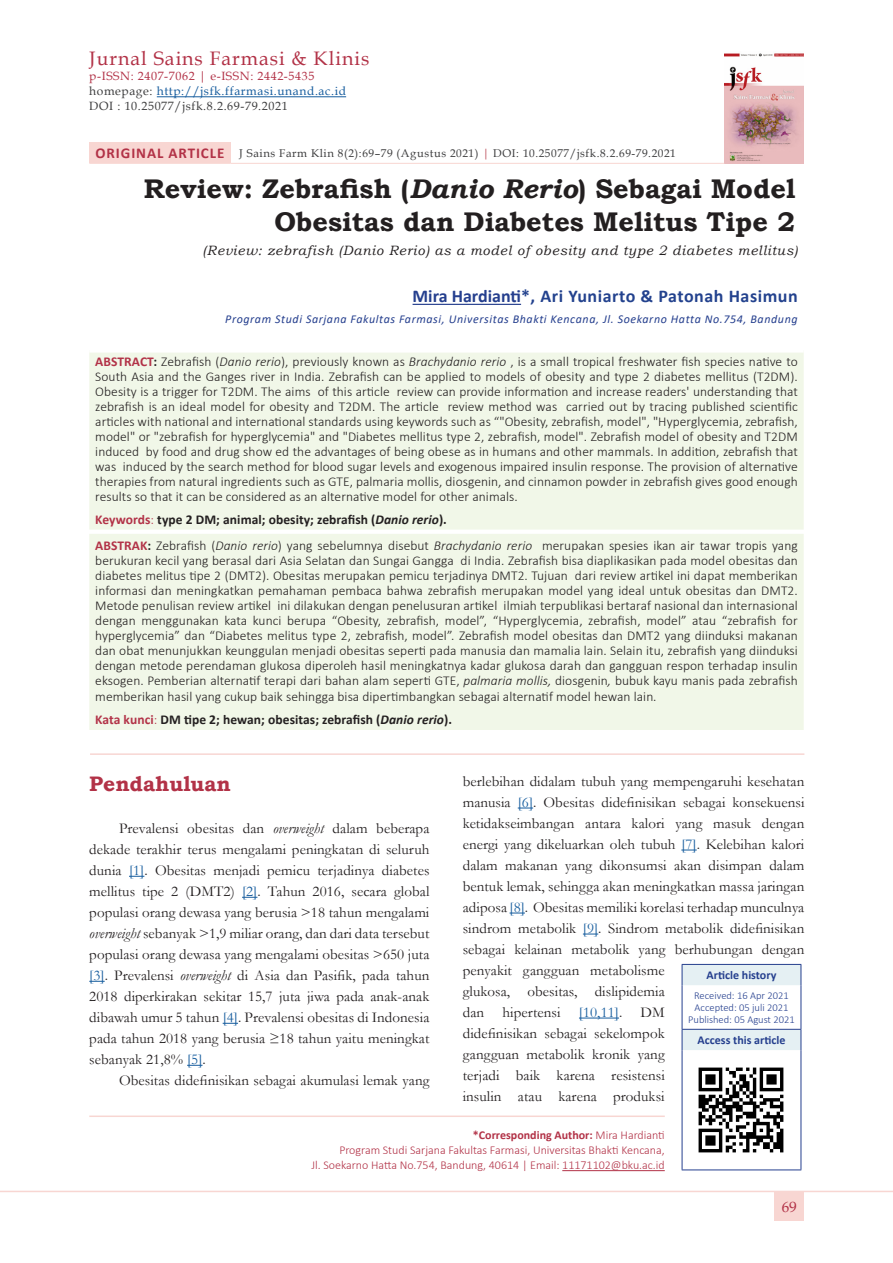
<style>
.page{position:relative;width:893px;height:1263px;background:#fff}
.page>*{position:absolute;margin:0;border:0;box-sizing:border-box;transform-origin:0 0}
.t1{font:700 27px/33px "Bookman Old Style";color:#231f20;text-align:right}
.t2{font:700 21px "Bookman Old Style";color:#b23247}
.t3{font:19.5px "Book Antiqua";letter-spacing:.05em;color:#b23247}
.t4{font:700 18px "Calibri";letter-spacing:.03em;color:#23428e}
.t5{font:15px/21px "Garamond";letter-spacing:.005em;color:#231f20;text-align:justify}
.t6{font:15px "Book Antiqua";color:#b23247}
.t7{font:300 13.5px/15px "Calibri";letter-spacing:.005em;color:#231f20;text-align:justify}
.t8{font:700 13.5px "Calibri";letter-spacing:.005em;color:#231f20}
.t9{font:italic 13.5px "Bookman Old Style";letter-spacing:.05em;color:#231f20}
.t10{font:300 12px "Calibri";color:#b23247}
.t11{font:12px/15px "Book Antiqua";letter-spacing:.05em;color:#3e3e3f}
.t12{font:italic 12px "Calibri";letter-spacing:.05em;color:#253f8e}
.t13{font:700 12px "Calibri";color:#b23247}
.t14{font:700 12px "Calibri";color:#253f8e}
.t15{font:11.25px "Book Antiqua";letter-spacing:.05em;color:#3e3e3f}
.t16{font:300 10.5px "Calibri";color:#253f8e}
.s1{color:#b23247}
.s2{color:#175d9e}
.s3{font-family:"Calibri";font-weight:700;font-size:15px;color:#b23247}
.s4{color:#b84653}
.s5{font-style:italic}
.s6{color:#253f8e}
.s7{font-weight:700;color:#b23247}
.s8{font-weight:700}
.s9{font-weight:300;color:#b23247}
.s10{font-weight:300}
</style>
<div class="page">
<hr style="left:0;top:1191px;width:893px;height:1px;background:#f8d6d2">
<div style="left:774px;top:1191px;width:30px;height:30px;background:#f8d6d2"></div>
<hr style="left:157px;top:96px;width:189px;height:1px;background:#175d9e">
<img style="left:724px;top:53px;width:80px;height:110px">
<div style="left:89px;top:142px;width:142px;height:21px;background:#f8d6d2"></div>
<hr style="left:89px;top:163px;width:142px;height:1px;background:#f8d6d2">
<hr style="left:231px;top:163px;width:493px;height:1px;background:#f8d6d2">
<hr style="left:89px;top:1115px;width:576px;height:2px;background:#f8d6d2">
<svg style="left:129px;top:876px;width:15px;height:1px"></svg>
<svg style="left:242px;top:897px;width:15px;height:1px"></svg>
<svg style="left:89px;top:981px;width:16px;height:1px"></svg>
<svg style="left:223px;top:1023px;width:15px;height:1px"></svg>
<svg style="left:187px;top:1065px;width:16px;height:1px"></svg>
<svg style="left:518px;top:808px;width:15px;height:1px"></svg>
<svg style="left:681px;top:850px;width:16px;height:1px"></svg>
<svg style="left:510px;top:913px;width:15px;height:1px"></svg>
<svg style="left:583px;top:934px;width:15px;height:1px"></svg>
<hr style="left:579px;top:1018px;width:40px;height:1px;background:#175d9e">
<svg style="left:682px;top:964px;width:120px;height:206px"></svg>
<hr style="left:682px;top:1050px;width:1px;height:119px;background:#253f8e">
<hr style="left:801px;top:1050px;width:1px;height:119px;background:#253f8e">
<hr style="left:682px;top:1169px;width:119px;height:1px;background:#253f8e">
<img style="left:686px;top:1054px;width:110px;height:112px">
<div style="left:89px;top:353px;width:715px;height:177px;background:#f1f7e8"></div>
<hr style="left:413px;top:304px;width:108px;height:1px;background:#253f8e">
<div style="left:89px;top:534px;width:715px;height:196px;background:#f1f7e8"></div>
<hr style="left:562px;top:1170px;width:103px;height:1px;background:#b23247">
<hr style="left:90px;top:753px;width:714px;height:2px;background:#f8d6d2">
<h3 class="t3" style="left:89px;top:45px;width:281px">Jurnal Sains Farmasi &amp; Klinis</h3>
<p class="t11" style="left:89px;top:68px;width:258px"><span class="s1">p-ISSN: 2407-7062 | e-ISSN: 2442-5435 </span>homepage: <span class="s2">http://jsfk.ffarmasi.unand.ac.id<br></span>DOI : 10.25077/jsfk.8.2.69-79.2021</p>
<p class="t15" style="left:96px;top:145px;width:582px"><span class="s3">ORIGINAL ARTICLE</span> J Sains Farm Klin 8(2):69–79 (Agustus 2021) <span class="s4">|</span> DOI: 10.25077/jsfk.8.2.69-79.2021</p>
<p class="t1" style="left:144px;top:172px;width:653px">Review: Zebrafish (<span class="s5">Danio Rerio</span>) Sebagai Model<br>Obesitas dan Diabetes Melitus Tipe 2</p>
<p class="t9" style="left:202px;top:241px;width:597px">(Review: zebrafish (Danio Rerio) as a model of obesity and type 2 diabetes mellitus)</p>
<p class="t4" style="left:413px;top:284px;width:387px"><span class="s6">Mira Hardianti</span>*, Ari Yuniarto &amp; Patonah Hasimun</p>
<p class="t12" style="left:225px;top:311px;width:574px">Program Studi Sarjana Fakultas Farmasi, Universitas Bhakti Kencana, Jl. Soekarno Hatta No.754, Bandung</p>
<p class="t7" style="left:95px;top:354px;width:704px"><span class="s7">ABSTRACT</span><span class="s8">:</span> Zebrafish (<span class="s5">Danio rerio</span>), previously known as <span class="s5">Brachydanio rerio</span> , is a small tropical freshwater fish species native to South Asia and the Ganges river in India. Zebrafish can be applied to models of obesity and type 2 diabetes mellitus (T2DM).<br>Obesity is a trigger for T2DM. The aims of this article review can provide information and increase readers' understanding that zebrafish is an ideal model for obesity and T2DM. The article review method was carried out by tracing published scientific articles with national and international standards using keywords such as “"Obesity, zebrafish, model", "Hyperglycemia, zebrafish, model" or "zebrafish for hyperglycemia" and "Diabetes mellitus type 2, zebrafish, model". Zebrafish model of obesity and T2DM induced by food and drug show ed the advantages of being obese as in humans and other mammals. In addition, zebrafish that was induced by the search method for blood sugar levels and exogenous impaired insulin response. The provision of alternative therapies from natural ingredients such as GTE, palmaria mollis, diosgenin, and cinnamon powder in zebrafish gives good enough results so that it can be considered as an alternative model for other animals.</p>
<p class="t8" style="left:95px;top:510px;width:353px"><span class="s1">Keywords</span><span class="s9">:</span> type 2 DM; animal; obesity; zebrafish (<span class="s5">Danio rerio</span>).</p>
<p class="t7" style="left:95px;top:538px;width:704px"><span class="s7">ABSTRAK</span><span class="s8">:</span> Zebrafish (<span class="s5">Danio rerio</span>) yang sebelumnya disebut <span class="s5">Brachydanio rerio</span> merupakan spesies ikan air tawar tropis yang berukuran kecil yang berasal dari Asia Selatan dan Sungai Gangga di India. Zebrafish bisa diaplikasikan pada model obesitas dan diabetes melitus tipe 2 (DMT2). Obesitas merupakan pemicu terjadinya DMT2. Tujuan dari review artikel ini dapat memberikan informasi dan meningkatkan pemahaman pembaca bahwa zebrafish merupakan model yang ideal untuk obesitas dan DMT2.<br>Metode penulisan review artikel ini dilakukan dengan penelusuran artikel ilmiah terpublikasi bertaraf nasional dan internasional dengan menggunakan kata kunci berupa “Obesity, zebrafish, model”, “Hyperglycemia, zebrafish, model” atau “zebrafish for hyperglycemia” dan “Diabetes melitus type 2, zebrafish, model”. Zebrafish model obesitas dan DMT2 yang diinduksi makanan dan obat menunjukkan keunggulan menjadi obesitas seperti pada manusia dan mamalia lain. Selain itu, zebrafish yang diinduksi dengan metode perendaman glukosa diperoleh hasil meningkatnya kadar glukosa darah dan gangguan respon terhadap insulin eksogen. Pemberian alternatif terapi dari bahan alam seperti GTE, <span class="s5">palmaria mollis,</span> diosgenin<span class="s5">,</span> bubuk kayu manis pada zebrafish</p>
<p class="t7" style="left:95px;top:689px;width:563px">memberikan hasil yang cukup baik sehingga bisa dipertimbangkan sebagai alternatif model hewan lain.</p>
<p class="t8" style="left:95px;top:710px;width:358px"><span class="s1">Kata kunci</span><span class="s9">:</span> DM tipe 2; hewan; obesitas; zebrafish (<span class="s5">Danio rerio</span>).</p>
<p class="t2" style="left:89px;top:769px;width:143px">Pendahuluan</p>
<p class="t5" style="left:89px;top:817px;width:342px;text-indent:30px">Prevalensi obesitas dan <span class="s5">overweight</span> dalam beberapa dekade terakhir terus mengalami peningkatan di seluruh dunia <span class="s2">[1]</span>. Obesitas menjadi pemicu terjadinya diabetes mellitus tipe 2 (DMT2) <span class="s2">[2]</span>. Tahun 2016, secara global populasi orang dewasa yang berusia &gt;18 tahun mengalami <span class="s5">overweight</span> sebanyak &gt;1,9 miliar orang, dan dari data tersebut populasi orang dewasa yang mengalami obesitas &gt;650 juta <span class="s2">[3]</span>. Prevalensi <span class="s5">overweight</span> di Asia dan Pasifik, pada tahun 2018 diperkirakan sekitar 15,7 juta jiwa pada anak-anak dibawah umur 5 tahun <span class="s2">[4]</span>. Prevalensi obesitas di Indonesia pada tahun 2018 yang berusia ≥18 tahun yaitu meningkat sebanyak 21,8% <span class="s2">[5]</span>.</p>
<p class="t5" style="left:119px;top:1069px;width:312px">Obesitas didefinisikan sebagai akumulasi lemak yang</p>
<p class="t5" style="left:463px;top:770px;width:343px;text-align:left">berlebihan didalam tubuh yang mempengaruhi kesehatan manusia <span class="s2">[6]</span>. Obesitas didefinisikan sebagai konsekuensi ketidakseimbangan antara kalori yang masuk dengan energi yang dikeluarkan oleh tubuh <span class="s2">[7]</span>. Kelebihan kalori dalam makanan yang dikonsumsi akan disimpan dalam bentuk lemak, sehingga akan meningkatkan massa jaringan adiposa <span class="s2">[8]</span>. Obesitas memiliki korelasi terhadap munculnya sindrom metabolik <span class="s2">[9]</span>. Sindrom metabolik didefinisikan sebagai kelainan metabolik yang berhubungan dengan penyakit gangguan metabolisme<br>glukosa, obesitas, dislipidemia<br>dan hipertensi <span class="s2">[10,11]</span>. DM<br>didefinisikan sebagai sekelompok<br>gangguan metabolik kronik yang<br>terjadi baik karena resistensi<br>insulin atau karena produksi</p>
<p class="t14" style="left:707px;top:967px;width:71px">Article history</p>
<p class="t16" style="left:694px;top:989px;width:96px">Received: 16 Apr 2021</p>
<p class="t16" style="left:695px;top:1001px;width:95px">Accepted: 05 juli 2021</p>
<p class="t16" style="left:688px;top:1013px;width:108px">Published: 05 Agust 2021</p>
<p class="t14" style="left:698px;top:1032px;width:89px">Access this article</p>
<p class="t13" style="left:473px;top:1127px;width:193px">*Corresponding Author: <span class="s10">Mira Hardianti</span></p>
<p class="t10" style="left:339px;top:1143px;width:327px">Program Studi Sarjana Fakultas Farmasi, Universitas Bhakti Kencana,</p>
<p class="t10" style="left:311px;top:1158px;width:355px">Jl. Soekarno Hatta No.754, Bandung, 40614 | Email: 11171102@bku.ac.id</p>
<p class="t6" style="left:782px;top:1196px;width:16px">69</p>
</div>
